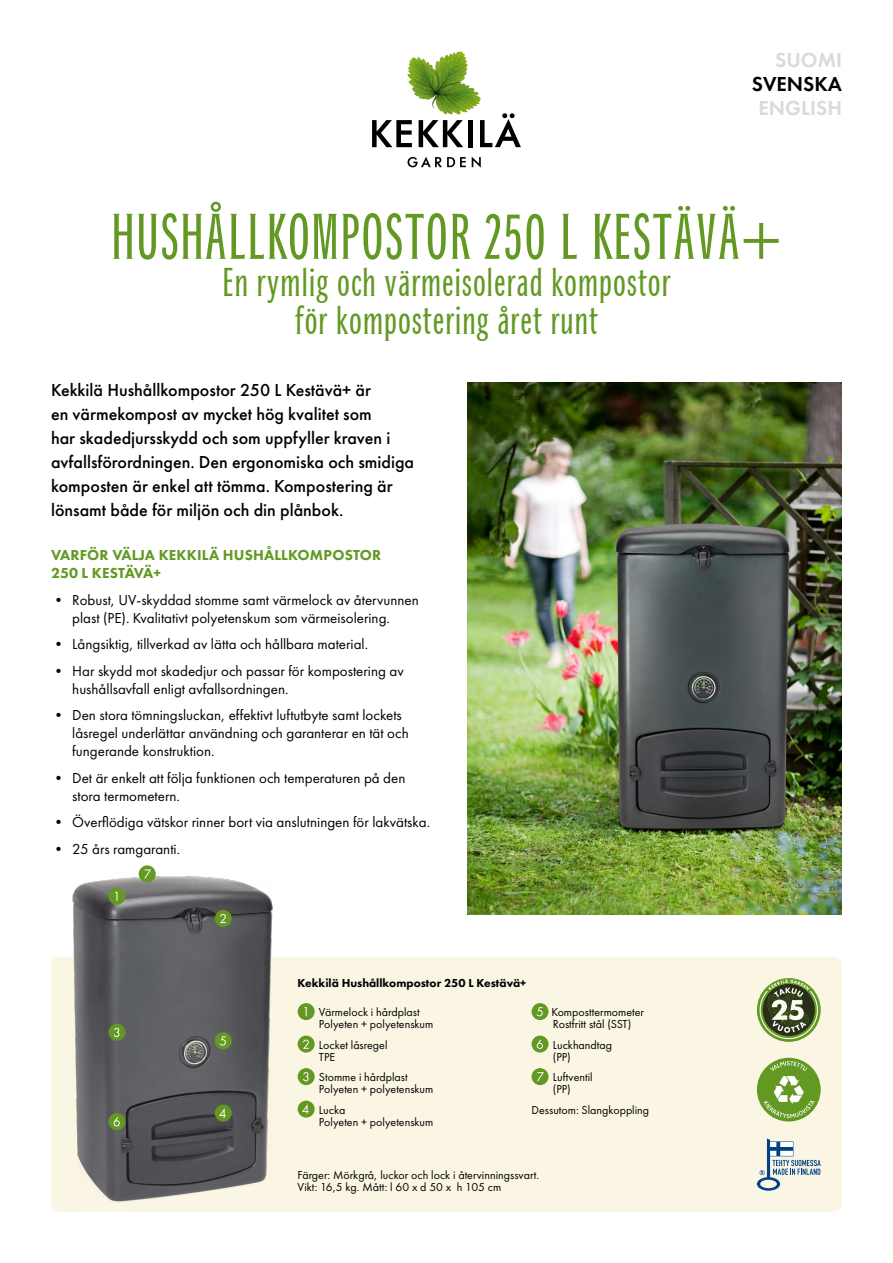
<style>
.page{position:relative;width:893px;height:1263px;background:#fff}
.page>*{position:absolute;margin:0;border:0;box-sizing:border-box;transform-origin:0 0}
.t1{font:60px "Baltra GD";letter-spacing:.03em;color:#639923}
.t2{font:37.5px/37.5px "Baltra GD";letter-spacing:.03em;color:#639923;text-align:center}
.t3{font:600 21px "Futura PT";color:#dadada}
.t4{font:600 21px "Futura PT";color:#000}
.t5{font:500 18px/24px "Futura PT";color:#000}
.t6{font:15px/18px "Futura PT";color:#000}
.Leipis_Futura_PT{font:800 15px/18px "Futura PT";letter-spacing:.01em;color:#639923}
.Numerolista{font:12px/12px "Futura PT";color:#000}
.Leipis_Futura_PT-2{font:12px/12px "Futura PT";color:#000}
.Leipis_Futura_PT-3{font:800 12px "Futura PT";color:#000}
</style>
<div class="page">
<div style="left:51px;top:957px;width:791px;height:255px;background:#fbf6e4;border-radius:9px"></div>
<img style="left:72px;top:876px;width:200px;height:326px">
<img style="left:468px;top:383px;width:374px;height:531px">
<div style="left:298px;top:1003px;width:17px;height:17px;background:#639923;border-radius:50%"></div>
<svg style="left:304px;top:1007px;width:3px;height:9px"></svg>
<div style="left:298px;top:1035px;width:17px;height:17px;background:#639923;border-radius:50%"></div>
<svg style="left:303px;top:1039px;width:6px;height:10px"></svg>
<div style="left:298px;top:1068px;width:17px;height:17px;background:#639923;border-radius:50%"></div>
<svg style="left:303px;top:1072px;width:6px;height:9px"></svg>
<div style="left:298px;top:1100px;width:17px;height:17px;background:#639923;border-radius:50%"></div>
<svg style="left:302px;top:1104px;width:7px;height:10px"></svg>
<div style="left:531px;top:1003px;width:18px;height:17px;background:#639923;border-radius:50%"></div>
<svg style="left:537px;top:1007px;width:6px;height:9px"></svg>
<div style="left:531px;top:1035px;width:18px;height:17px;background:#639923;border-radius:50%"></div>
<svg style="left:537px;top:1039px;width:6px;height:10px"></svg>
<div style="left:531px;top:1068px;width:18px;height:17px;background:#639923;border-radius:50%"></div>
<svg style="left:537px;top:1072px;width:7px;height:9px"></svg>
<img style="left:409px;top:51px;width:52px;height:20px">
<svg style="left:372px;top:120px;width:40px;height:27px"></svg>
<svg style="left:419px;top:120px;width:44px;height:27px"></svg>
<hr style="left:468px;top:120px;width:4px;height:27px;background:#000">
<svg style="left:480px;top:113px;width:41px;height:34px"></svg>
<svg style="left:407px;top:157px;width:59px;height:10px"></svg>
<svg style="left:472px;top:157px;width:9px;height:10px"></svg>
<div style="left:757px;top:1058px;width:64px;height:63px;background:#639923;border-radius:50%"></div>
<svg style="left:763px;top:1061px;width:52px;height:57px"></svg>
<svg style="left:757px;top:1138px;width:64px;height:53px"></svg>
<div style="left:139px;top:865px;width:17px;height:17px;background:#639923;border-radius:50%"></div>
<svg style="left:144px;top:869px;width:7px;height:10px"></svg>
<div style="left:108px;top:1113px;width:17px;height:17px;background:#639923;border-radius:50%"></div>
<svg style="left:114px;top:1117px;width:6px;height:9px"></svg>
<svg style="left:108px;top:888px;width:17px;height:17px"></svg>
<div style="left:108px;top:1024px;width:17px;height:17px;background:#639923;border-radius:50%"></div>
<svg style="left:114px;top:1028px;width:5px;height:9px"></svg>
<div style="left:215px;top:1104px;width:17px;height:17px;background:#639923;border-radius:50%"></div>
<svg style="left:219px;top:1108px;width:7px;height:10px"></svg>
<div style="left:215px;top:1032px;width:17px;height:17px;background:#639923;border-radius:50%"></div>
<svg style="left:220px;top:1036px;width:6px;height:9px"></svg>
<div style="left:215px;top:910px;width:17px;height:17px;background:#639923;border-radius:50%"></div>
<svg style="left:220px;top:914px;width:6px;height:9px"></svg>
<svg style="left:757px;top:978px;width:64px;height:64px"></svg>
<svg style="left:759px;top:979px;width:60px;height:61px"></svg>
<p class="t3" style="left:775px;top:47px;width:68px">SUOMI</p>
<p class="t4" style="left:752px;top:71px;width:92px">SVENSKA</p>
<p class="t3" style="left:758px;top:95px;width:85px">ENGLISH</p>
<p class="t1" style="left:112px;top:201px;width:671px">HUSHÅLLKOMPOSTOR 250 L KESTÄVÄ+</p>
<p class="t2" style="left:222px;top:265px;width:450px">En rymlig och värmeisolerad kompostor för kompostering året runt</p>
<p class="t5" style="left:51px;top:378px;width:365px">Kekkilä Hushållkompostor 250 L Kestävä+ är<br>en värmekompost av mycket hög kvalitet som<br>har skadedjursskydd och som uppfyller kraven i avfallsförordningen. Den ergonomiska och smidiga komposten är enkel att tömma. Kompostering är lönsamt både för miljön och din plånbok.</p>
<p class="Leipis_Futura_PT" style="left:51px;top:546px;width:332px">VARFÖR VÄLJA KEKKILÄ HUSHÅLLKOMPOSTOR<br>250 L KESTÄVÄ+</p>
<p class="t6" style="left:51px;top:590px;width:369px;text-align:center">• Robust, UV-skyddad stomme samt värmelock av återvunnen plast (PE). Kvalitativt polyetenskum som värmeisolering.</p>
<p class="t6" style="left:51px;top:635px;width:319px">• Långsiktig, tillverkad av lätta och hållbara material.</p>
<p class="t6" style="left:72px;top:661px;width:333px;text-indent:-21px">• Har skydd mot skadedjur och passar för kompostering av hushållsavfall enligt avfallsordningen.</p>
<p class="t6" style="left:72px;top:706px;width:338px;text-indent:-21px">• Den stora tömningsluckan, effektivt luftutbyte samt lockets låsregel underlättar användning och garanterar en tät och fungerande konstruktion.</p>
<p class="t6" style="left:72px;top:768px;width:335px;text-indent:-21px">• Det är enkelt att följa funktionen och temperaturen på den stora termometern.</p>
<p class="t6" style="left:51px;top:813px;width:381px">• Överflödiga vätskor rinner bort via anslutningen för lakvätska.</p>
<p class="t6" style="left:51px;top:839px;width:131px">• 25 års ramgaranti.</p>
<p class="Leipis_Futura_PT-3" style="left:298px;top:976px;width:230px">Kekkilä Hushållkompostor 250 L Kestävä+</p>
<p class="Numerolista" style="left:319px;top:1006px;width:116px">Värmelock i hårdplast<br>Polyeten + polyetenskum</p>
<p class="Numerolista" style="left:319px;top:1039px;width:70px">Locket låsregel<br>TPE</p>
<p class="Numerolista" style="left:319px;top:1071px;width:116px">Stomme i hårdplast<br>Polyeten + polyetenskum</p>
<p class="Numerolista" style="left:319px;top:1104px;width:116px">Lucka<br>Polyeten + polyetenskum</p>
<p class="Numerolista" style="left:551px;top:1006px;width:94px">Komposttermometer<br>Rostfritt stål (SST)</p>
<p class="Numerolista" style="left:553px;top:1039px;width:61px">Luckhandtag (PP)</p>
<p class="Numerolista" style="left:553px;top:1071px;width:41px">Luftventil (PP)</p>
<p class="Numerolista" style="left:531px;top:1104px;width:119px">Dessutom: Slangkoppling</p>
<p class="Leipis_Futura_PT-2" style="left:298px;top:1168px;width:243px">Färger: Mörkgrå, luckor och lock i återvinningssvart.<br>Vikt: 16,5 kg. Mått: l 60 x d 50 x h 105 cm</p>
</div>
